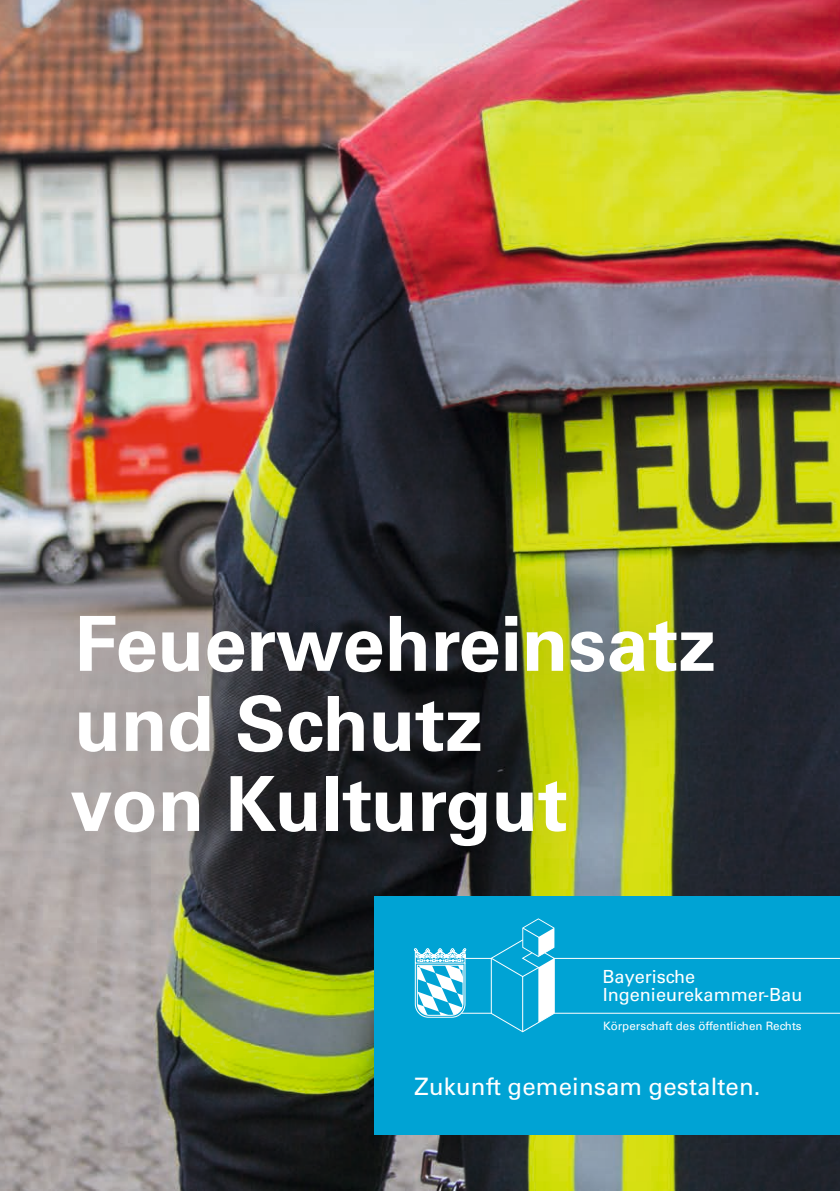
<style>
.page{position:relative;width:840px;height:1191px;background:#fff}
.page>*{position:absolute;margin:0;border:0;box-sizing:border-box;transform-origin:0 0}
.t1{font:700 76px/80px "Univers LT Std";color:#fff}
.t2{font:24px "Univers LT Std";letter-spacing:.005em;color:#fff}
.t3{font:18px/18px "Univers LT Std";color:#fff}
.t4{font:11.6px "Univers LT Std";color:#fff}
</style>
<div class="page">
<img style="left:0;top:0;width:839px;height:1191px">
<div style="left:0;top:516px;width:809px;height:427px;background:#151616;opacity:.4"></div>
<div style="left:374px;top:896px;width:465px;height:238px;background:#00a3d4"></div>
<hr style="left:553px;top:958px;width:286px;height:1px;background:#fff">
<hr style="left:553px;top:1012px;width:286px;height:1px;background:#fff">
<svg style="left:413px;top:918px;width:141px;height:114px"></svg>
<hr style="left:522px;top:976px;width:1px;height:55px;background:#fff">
<p class="t1" style="left:71px;top:604px;width:647px">Feuerwehreinsatz und Schutz<br>von Kulturgut</p>
<p class="t3" style="left:602px;top:967px;width:201px">Bayerische<br>Ingenieurekammer-Bau</p>
<p class="t4" style="left:603px;top:1019px;width:200px">Körperschaft des öffentlichen Rechts</p>
<p class="t2" style="left:414px;top:1071px;width:347px">Zukunft gemeinsam gestalten.</p>
</div>
